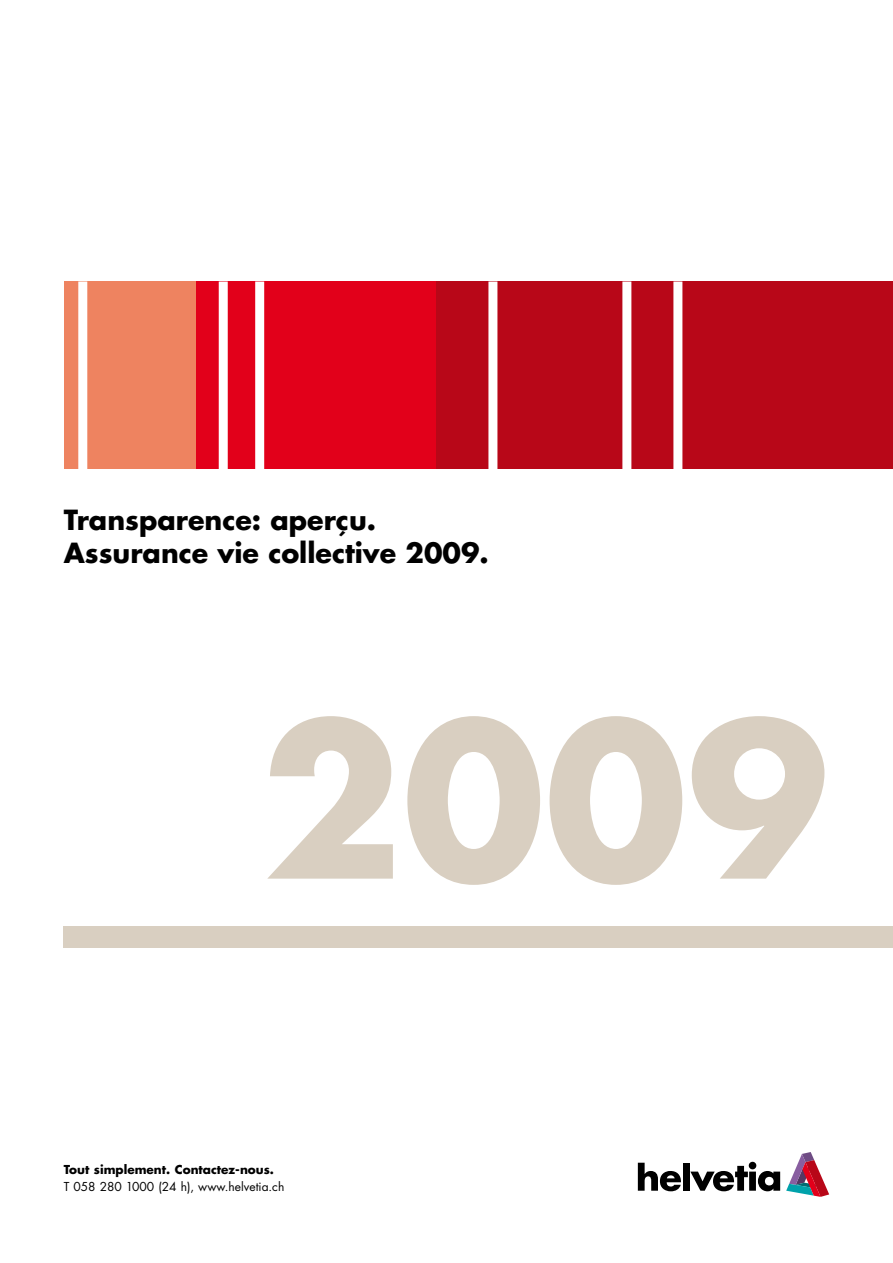
<style>
.page{position:relative;width:893px;height:1263px;background:#fff}
.page>*{position:absolute;margin:0;border:0;box-sizing:border-box;transform-origin:0 0}
.t1{font:700 207.3px "Futura Std";color:#d9cfc1}
.t2{font:700 27px/33px "Futura Std";color:#000}
.t3{font:12px "Futura Std";color:#000}
.t4{font:700 12px "Futura Std";color:#000}
</style>
<div class="page">
<svg style="left:638px;top:1163px;width:43px;height:28px"></svg>
<div style="left:683px;top:1163px;width:7px;height:28px;background:#000"></div>
<svg style="left:690px;top:1162px;width:90px;height:29px"></svg>
<svg style="left:786px;top:1152px;width:43px;height:45px"></svg>
<div style="left:64px;top:281px;width:133px;height:188px;background:#ee8360"></div>
<div style="left:436px;top:281px;width:457px;height:188px;background:#b80718"></div>
<div style="left:197px;top:281px;width:239px;height:188px;background:#e2001a"></div>
<div style="left:219px;top:281px;width:9px;height:188px;background:#fff"></div>
<div style="left:78px;top:281px;width:9px;height:188px;background:#fff"></div>
<div style="left:255px;top:281px;width:9px;height:188px;background:#fff"></div>
<div style="left:488px;top:281px;width:9px;height:188px;background:#fff"></div>
<div style="left:622px;top:281px;width:9px;height:188px;background:#fff"></div>
<div style="left:673px;top:281px;width:9px;height:188px;background:#fff"></div>
<div style="left:64px;top:926px;width:829px;height:21px;background:#d9cfc1"></div>
<p class="t2" style="left:64px;top:503px;width:427px">Transparence: aperçu.<br>Assurance vie collective 2009.</p>
<h1 class="t1" style="left:260px;top:663px;width:570px">2009</h1>
<p class="t4" style="left:64px;top:1162px;width:212px">Tout simplement. Contactez-nous.</p>
<p class="t3" style="left:64px;top:1179px;width:222px">T 058 280 1000 (24 h), www.helvetia.ch</p>
</div>
